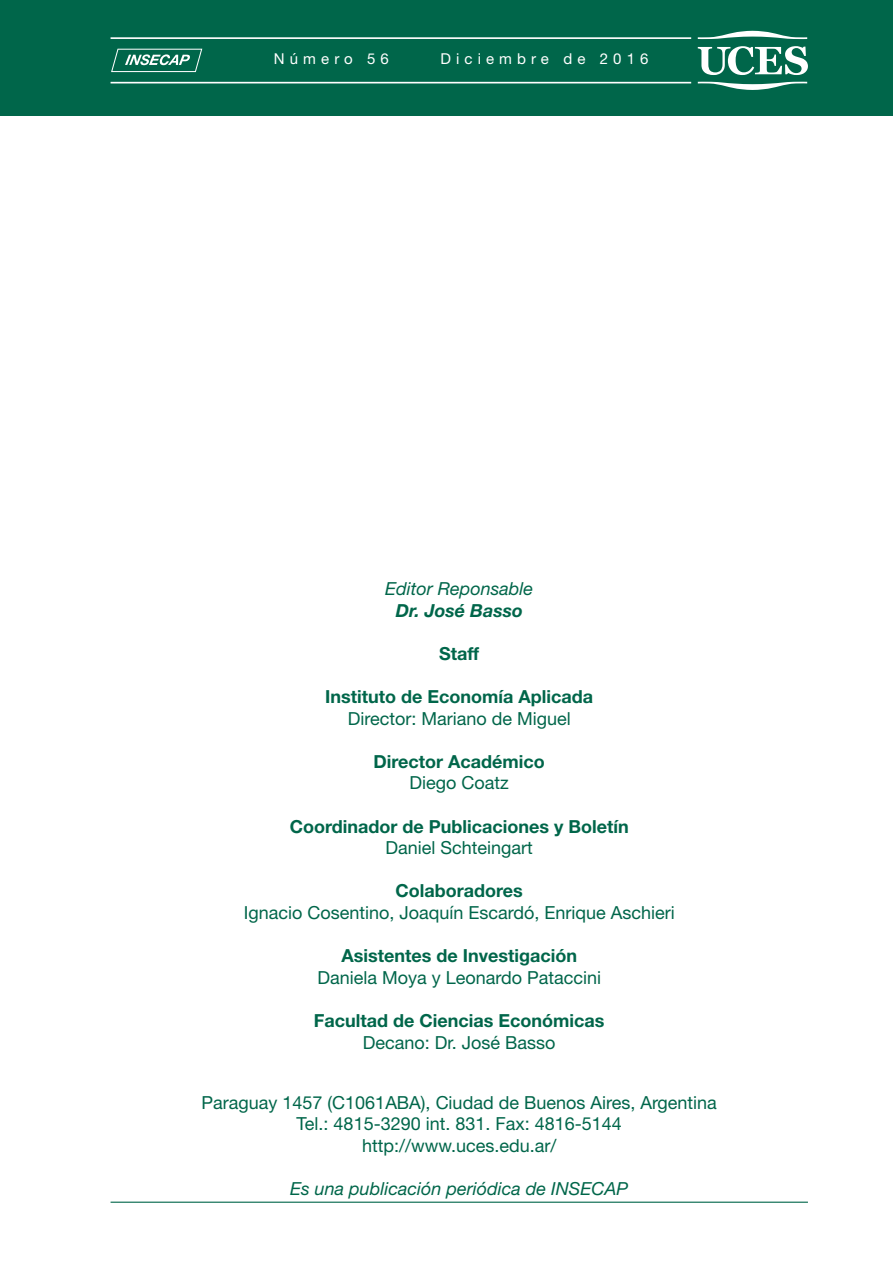
<style>
.page{position:relative;width:893px;height:1263px;background:#fff}
.page>*{position:absolute;margin:0;border:0;box-sizing:border-box;transform-origin:0 0}
.t1{font:18px/21.6px "Helvetica Neue LT Std";color:#00664a;text-align:center}
.t2{font:700 18px "Helvetica Neue LT Std";color:#00664a}
.t3{font:italic 18px "Helvetica Neue LT Std";color:#00664a}
.t4{font:italic 700 18px "Helvetica Neue LT Std";color:#00664a}
.t5{font:15px "Helvetica Neue LT Std";letter-spacing:.34em;color:#fff}
</style>
<div class="page">
<div style="left:0;top:0;width:893px;height:116px;background:#00664a"></div>
<svg style="left:111px;top:49px;width:91px;height:23px"></svg>
<svg style="left:698px;top:82px;width:109px;height:8px"></svg>
<svg style="left:698px;top:31px;width:109px;height:8px"></svg>
<svg style="left:698px;top:46px;width:110px;height:29px"></svg>
<hr style="left:111px;top:37px;width:580px;height:2px;background:#fff">
<hr style="left:111px;top:82px;width:580px;height:1px;background:#fff">
<hr style="left:111px;top:1201px;width:697px;height:2px;background:#00664a">
<p class="t5" style="left:274px;top:50px;width:117px">Número 56</p>
<p class="t5" style="left:440px;top:50px;width:210px">Diciembre de 2016</p>
<p class="t3" style="left:385px;top:578px;width:150px">Editor Reponsable</p>
<p class="t4" style="left:396px;top:599px;width:129px">Dr. José Basso</p>
<p class="t2" style="left:439px;top:642px;width:42px">Staff</p>
<p class="t2" style="left:325px;top:685px;width:269px">Instituto de Economía Aplicada</p>
<p class="t1" style="left:348px;top:707px;width:225px">Director: Mariano de Miguel</p>
<p class="t2" style="left:374px;top:750px;width:173px">Director Académico</p>
<p class="t1" style="left:410px;top:772px;width:101px">Diego Coatz</p>
<p class="t2" style="left:290px;top:815px;width:340px">Coordinador de Publicaciones y Boletín</p>
<p class="t1" style="left:386px;top:837px;width:149px">Daniel Schteingart</p>
<p class="t2" style="left:396px;top:880px;width:129px">Colaboradores</p>
<p class="t1" style="left:244px;top:901px;width:433px">Ignacio Cosentino, Joaquín Escardó, Enrique Aschieri</p>
<p class="t2" style="left:341px;top:945px;width:237px">Asistentes de Investigación</p>
<p class="t1" style="left:317px;top:966px;width:285px">Daniela Moya y Leonardo Pataccini</p>
<p class="t2" style="left:314px;top:1009px;width:292px">Facultad de Ciencias Económicas</p>
<p class="t1" style="left:363px;top:1031px;width:194px">Decano: Dr. José Basso</p>
<p class="t1" style="left:202px;top:1091px;width:517px">Paraguay 1457 (C1061ABA), Ciudad de Buenos Aires, Argentina<br>Tel.: 4815-3290 int. 831. Fax: 4816-5144 http://www.uces.edu.ar/</p>
<p class="t3" style="left:290px;top:1178px;width:340px">Es una publicación periódica de INSECAP</p>
</div>
